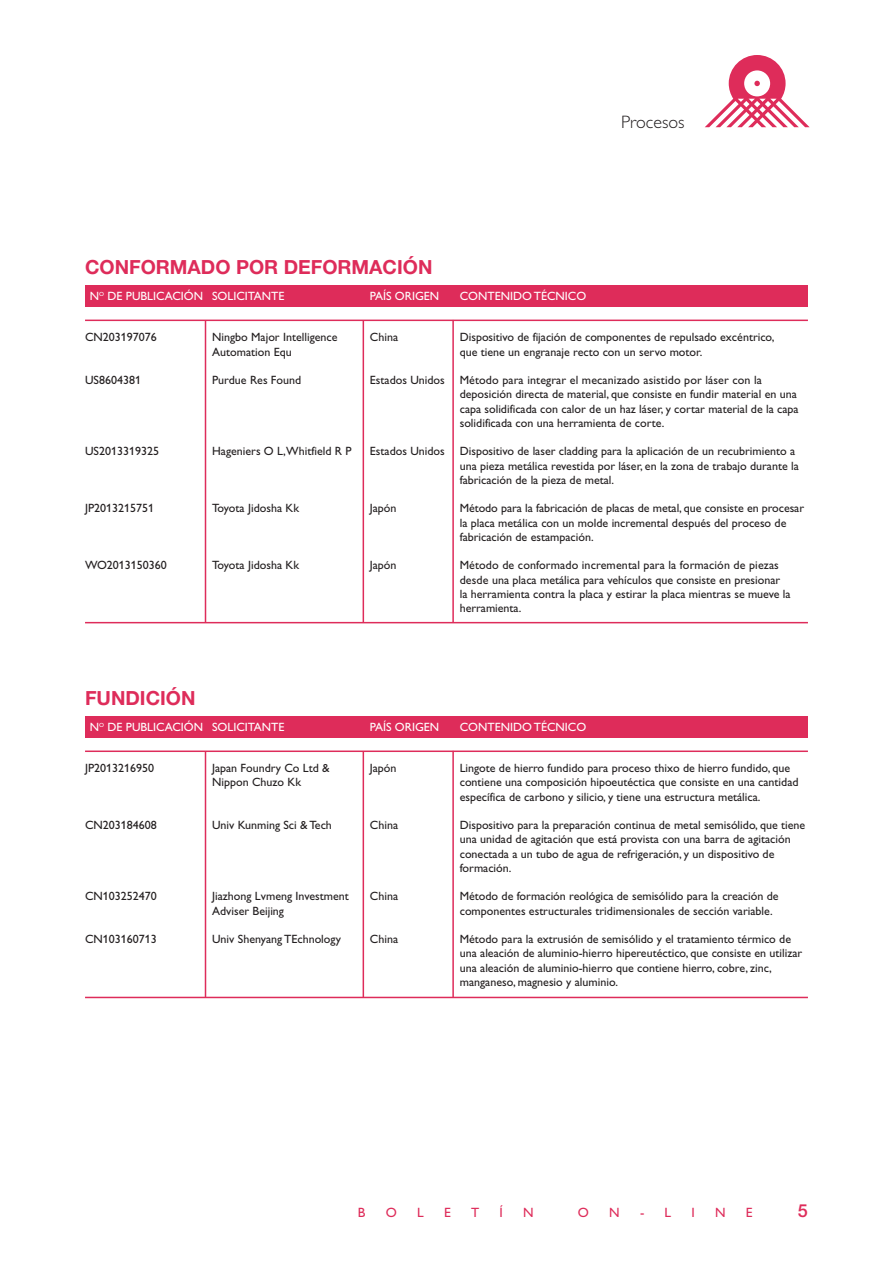
<style>
.page{position:relative;width:893px;height:1263px;background:#fff}
.page>*{position:absolute;margin:0;border:0;box-sizing:border-box;transform-origin:0 0}
.t1{font:700 19.5px "Helvetica Neue";color:#de2c5a}
.t2{font:300 18px "Gill Alt One";color:#231f20}
.t3{font:500 18px "Helvetica Neue";color:#de2c5a}
.t4{font:13.5px "Gill Alt One";color:#de2c5a}
.t5{font:12px/14.2px "Gill Alt One";color:#231f20}
.t6{font:12px "Gill Alt One";color:#fff}
</style>
<div class="page">
<svg style="left:705px;top:55px;width:105px;height:72px"></svg>
<div style="left:85px;top:286px;width:723px;height:21px;background:#de2c5a"></div>
<hr style="left:363px;top:320px;width:1px;height:302px;background:#de2c5a">
<hr style="left:452px;top:320px;width:2px;height:302px;background:#de2c5a">
<hr style="left:205px;top:320px;width:1px;height:303px;background:#de2c5a">
<hr style="left:85px;top:622px;width:723px;height:1px;background:#de2c5a">
<hr style="left:85px;top:320px;width:723px;height:1px;background:#de2c5a">
<div style="left:85px;top:716px;width:723px;height:22px;background:#de2c5a"></div>
<hr style="left:363px;top:751px;width:1px;height:246px;background:#de2c5a">
<hr style="left:452px;top:751px;width:2px;height:246px;background:#de2c5a">
<hr style="left:205px;top:751px;width:1px;height:246px;background:#de2c5a">
<hr style="left:85px;top:997px;width:723px;height:1px;background:#de2c5a">
<hr style="left:85px;top:750px;width:723px;height:2px;background:#de2c5a">
<h2 class="t2" style="left:621px;top:115px;width:65px">Procesos</h2>
<h1 class="t1" style="left:85px;top:255px;width:349px">CONFORMADO POR DEFORMACIÓN</h1>
<p class="t6" style="left:90px;top:292px;width:115px">N<sup>O</sup> DE PUBLICACIÓN</p>
<p class="t6" style="left:212px;top:292px;width:74px">SOLICITANTE</p>
<p class="t6" style="left:370px;top:292px;width:71px">PAÍS ORIGEN</p>
<p class="t6" style="left:460px;top:292px;width:128px">CONTENIDO TÉCNICO</p>
<p class="t5" style="left:85px;top:331px;width:73px">CN203197076</p>
<p class="t5" style="left:85px;top:374px;width:57px">US8604381</p>
<p class="t5" style="left:85px;top:445px;width:75px">US2013319325</p>
<p class="t5" style="left:85px;top:502px;width:71px">JP2013215751</p>
<p class="t5" style="left:85px;top:559px;width:83px">WO2013150360</p>
<p class="t5" style="left:212px;top:331px;width:127px">Ningbo Major Intelligence<br>Automation Equ</p>
<p class="t5" style="left:212px;top:374px;width:91px">Purdue Res Found</p>
<p class="t5" style="left:212px;top:445px;width:141px">Hageniers O L,Whitfield R P</p>
<p class="t5" style="left:212px;top:502px;width:89px">Toyota Jidosha Kk</p>
<p class="t5" style="left:212px;top:559px;width:89px">Toyota Jidosha Kk</p>
<p class="t5" style="left:370px;top:331px;width:30px">China</p>
<p class="t5" style="left:370px;top:374px;width:76px">Estados Unidos</p>
<p class="t5" style="left:370px;top:445px;width:76px">Estados Unidos</p>
<p class="t5" style="left:370px;top:502px;width:28px">Japón</p>
<p class="t5" style="left:370px;top:559px;width:28px">Japón</p>
<p class="t5" style="left:460px;top:331px;width:316px">Dispositivo de fijación de componentes de repulsado excéntrico, que tiene un engranaje recto con un servo motor.</p>
<p class="t5" style="left:460px;top:374px;width:340px">Método para integrar el mecanizado asistido por láser con la deposición directa de material, que consiste en fundir material en una capa solidificada con calor de un haz láser, y cortar material de la capa solidificada con una herramienta de corte.</p>
<p class="t5" style="left:460px;top:445px;width:341px">Dispositivo de laser cladding para la aplicación de un recubrimiento a una pieza metálica revestida por láser, en la zona de trabajo durante la fabricación de la pieza de metal.</p>
<p class="t5" style="left:460px;top:502px;width:346px">Método para la fabricación de placas de metal, que consiste en procesar la placa metálica con un molde incremental después del proceso de fabricación de estampación.</p>
<p class="t5" style="left:460px;top:559px;width:332px">Método de conformado incremental para la formación de piezas desde una placa metálica para vehículos que consiste en presionar la herramienta contra la placa y estirar la placa mientras se mueve la herramienta.</p>
<h1 class="t1" style="left:85px;top:686px;width:112px">FUNDICIÓN</h1>
<p class="t6" style="left:90px;top:723px;width:115px">N<sup>O</sup> DE PUBLICACIÓN</p>
<p class="t6" style="left:212px;top:723px;width:74px">SOLICITANTE</p>
<p class="t6" style="left:370px;top:723px;width:71px">PAÍS ORIGEN</p>
<p class="t6" style="left:460px;top:723px;width:128px">CONTENIDO TÉCNICO</p>
<p class="t5" style="left:85px;top:762px;width:71px">JP2013216950</p>
<p class="t5" style="left:85px;top:819px;width:73px">CN203184608</p>
<p class="t5" style="left:212px;top:762px;width:119px">Japan Foundry Co Ltd &amp;<br>Nippon Chuzo Kk</p>
<p class="t5" style="left:212px;top:819px;width:121px">Univ Kunming Sci &amp; Tech</p>
<p class="t5" style="left:370px;top:762px;width:28px">Japón</p>
<p class="t5" style="left:370px;top:819px;width:30px">China</p>
<p class="t5" style="left:85px;top:890px;width:73px">CN103252470</p>
<p class="t5" style="left:85px;top:933px;width:73px">CN103160713</p>
<p class="t5" style="left:212px;top:890px;width:138px">Jiazhong Lvmeng Investment<br>Adviser Beijing</p>
<p class="t5" style="left:212px;top:933px;width:131px">Univ Shenyang TEchnology</p>
<p class="t5" style="left:370px;top:890px;width:30px">China</p>
<p class="t5" style="left:370px;top:933px;width:30px">China</p>
<p class="t5" style="left:460px;top:762px;width:340px">Lingote de hierro fundido para proceso thixo de hierro fundido, que contiene una composición hipoeutéctica que consiste en una cantidad específica de carbono y silicio, y tiene una estructura metálica.</p>
<p class="t5" style="left:460px;top:819px;width:347px">Dispositivo para la preparación continua de metal semisólido, que tiene una unidad de agitación que está provista con una barra de agitación conectada a un tubo de agua de refrigeración, y un dispositivo de formación.</p>
<p class="t5" style="left:460px;top:890px;width:320px">Método de formación reológica de semisólido para la creación de componentes estructurales tridimensionales de sección variable.</p>
<p class="t5" style="left:460px;top:933px;width:344px">Método para la extrusión de semisólido y el tratamiento térmico de una aleación de aluminio-hierro hipereutéctico, que consiste en utilizar una aleación de aluminio-hierro que contiene hierro, cobre, zinc, manganeso, magnesio y aluminio.</p>
<p class="t4" style="left:358px;top:1207px;width:9px">B</p>
<p class="t4" style="left:386px;top:1207px;width:13px">O</p>
<p class="t4" style="left:417px;top:1207px;width:8px">L</p>
<p class="t4" style="left:444px;top:1207px;width:8px">E</p>
<p class="t4" style="left:471px;top:1207px;width:10px">T</p>
<p class="t4" style="left:499px;top:1207px;width:5px">Í</p>
<p class="t4" style="left:523px;top:1207px;width:12px">N</p>
<p class="t4" style="left:578px;top:1207px;width:13px">O</p>
<p class="t4" style="left:609px;top:1207px;width:12px">N</p>
<p class="t4" style="left:640px;top:1207px;width:33px">- L</p>
<p class="t4" style="left:691px;top:1207px;width:5px">I</p>
<p class="t4" style="left:715px;top:1207px;width:12px">N</p>
<p class="t4" style="left:746px;top:1207px;width:8px">E</p>
<h2 class="t3" style="left:798px;top:1204px;width:12px">5</h2>
</div>
